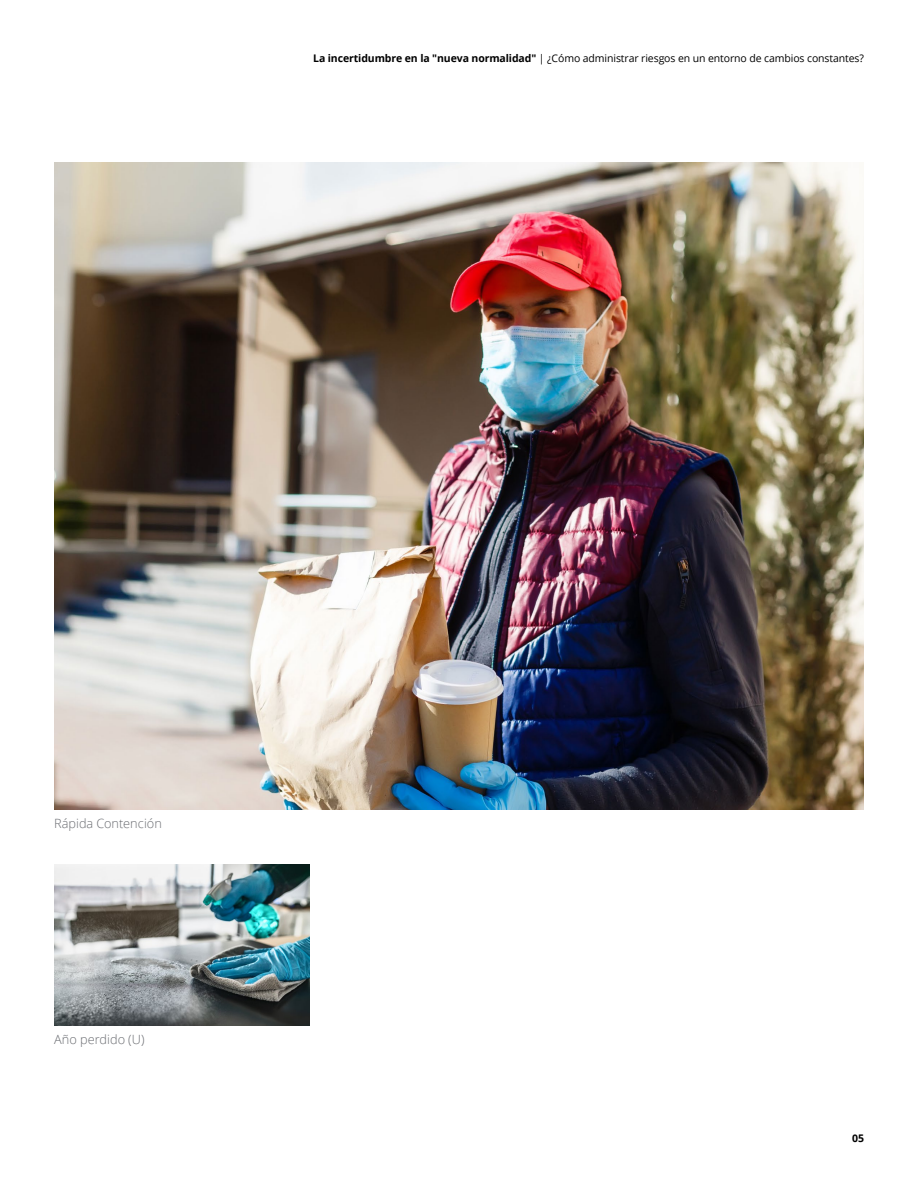
<style>
.page{position:relative;width:918px;height:1188px;background:#fff}
.page>*{position:absolute;margin:0;border:0;box-sizing:border-box;transform-origin:0 0}
.t1{font:300 12.75px "Open Sans";letter-spacing:.005em;color:#6a6c71}
.t2{font:10.5px "Open Sans";letter-spacing:-.01em;color:#000}
.t3{font:700 10.5px "Open Sans";color:#000}
.s1{font-weight:700}
</style>
<div class="page">
<img style="left:54px;top:864px;width:256px;height:162px">
<img style="left:54px;top:162px;width:810px;height:648px">
<p class="t2" style="left:313px;top:51px;width:552px"><span class="s1">La incertidumbre en la "nueva normalidad"</span> | ¿Cómo administrar riesgos en un entorno de cambios constantes?</p>
<p class="t1" style="left:54px;top:815px;width:109px">Rápida Contención</p>
<p class="t1" style="left:54px;top:1031px;width:92px">Año perdido (U)</p>
<p class="t3" style="left:852px;top:1131px;width:13px">05</p>
</div>
